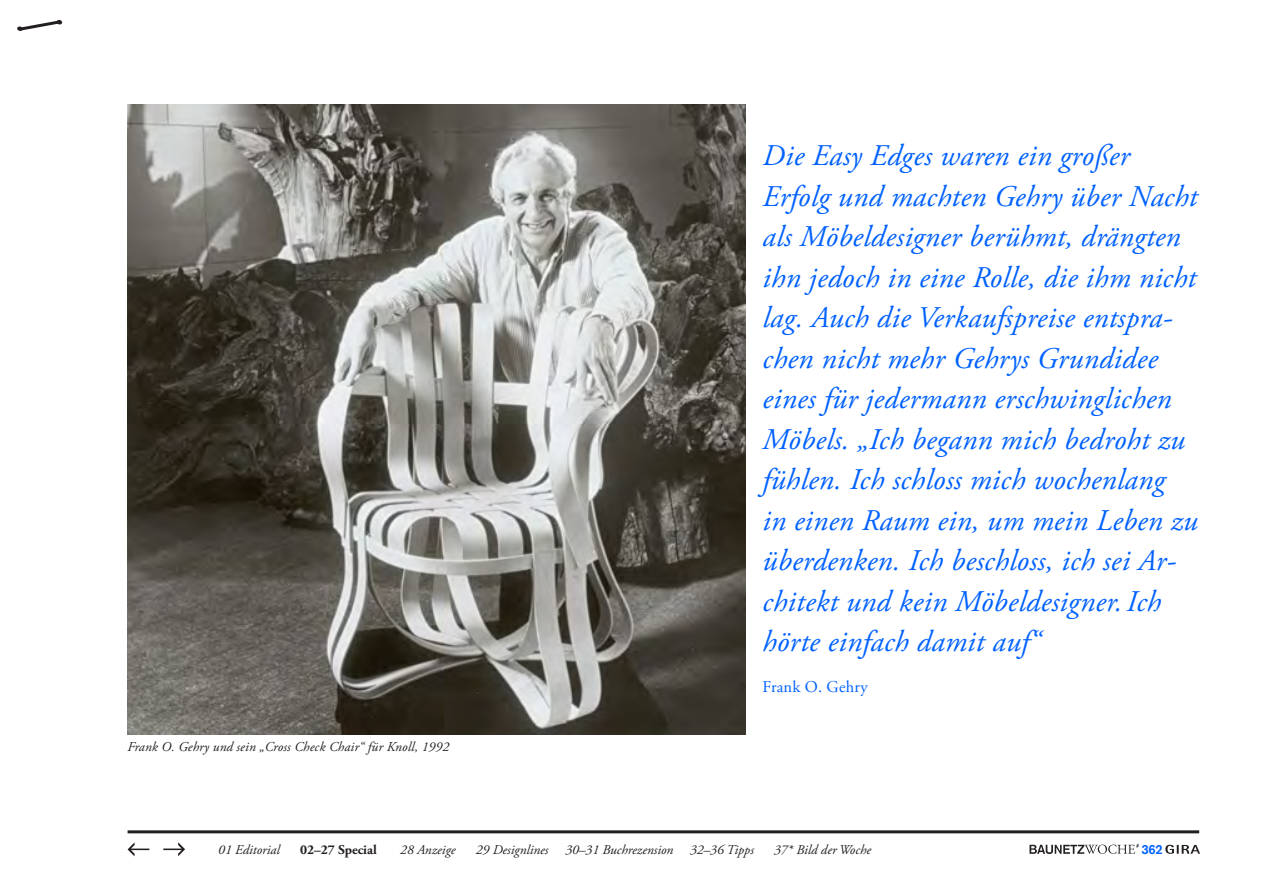
<style>
.page{position:relative;width:1263px;height:893px;background:#fff}
.page>*{position:absolute;margin:0;border:0;box-sizing:border-box;transform-origin:0 0}
.Fließtext_NEU{font:italic 30px/40.5px "Adobe Garamond Pro";letter-spacing:.01em;color:#0061ff}
.Fließtext_NEU-2{font:16.5px "Adobe Garamond Pro";letter-spacing:.01em;color:#0061ff}
.Navigation_Off{font:italic 13.5px "Adobe Garamond Pro";color:#231f20}
.Navigation_Off-2{font:700 13.5px "Adobe Garamond Pro";color:#231f20}
.t1{font:700 13.05px "Akzidenz Grotesk";color:#0061ff}
</style>
<div class="page">
<hr style="left:128px;top:830px;width:1071px;height:3px;background:#231f20">
<svg style="left:128px;top:842px;width:21px;height:14px"></svg>
<svg style="left:163px;top:842px;width:22px;height:14px"></svg>
<svg style="left:17px;top:20px;width:46px;height:11px"></svg>
<svg style="left:1029px;top:844px;width:110px;height:10px"></svg>
<svg style="left:1165px;top:845px;width:35px;height:9px"></svg>
<img style="left:128px;top:104px;width:618px;height:631px">
<p class="Navigation_Off" style="left:128px;top:739px;width:323px">Frank O. Gehry und sein „Cross Check Chair“ für Knoll, 1992</p>
<p class="Fließtext_NEU" style="left:763px;top:136px;width:437px">Die Easy Edges waren ein großer Erfolg und machten Gehry über Nacht als Möbeldesigner berühmt, drängten ihn jedoch in eine Rolle, die ihm nicht lag. Auch die Verkaufspreise entspra&shy;chen nicht mehr Gehrys Grundidee eines für jedermann erschwinglichen Möbels. „Ich begann mich bedroht zu fühlen. Ich schloss mich wochenlang<br>in einen Raum ein, um mein Leben zu überdenken. Ich beschloss, ich sei Ar&shy;chitekt und kein Möbeldesigner.Ich hörte einfach damit auf“</p>
<p class="Fließtext_NEU-2" style="left:763px;top:676px;width:106px">Frank O. Gehry</p>
<p class="Navigation_Off" style="left:218px;top:841px;width:63px">01 Editorial</p>
<p class="Navigation_Off-2" style="left:300px;top:841px;width:78px">02–27 Special</p>
<p class="Navigation_Off" style="left:400px;top:841px;width:57px">28 Anzeige</p>
<p class="Navigation_Off" style="left:476px;top:841px;width:74px">29 Designlines</p>
<p class="Navigation_Off" style="left:565px;top:841px;width:190px">30–31 Buchrezension 32–36 Tipps</p>
<p class="Navigation_Off" style="left:774px;top:841px;width:98px">37* Bild der Woche</p>
<p class="t1" style="left:1141px;top:841px;width:23px">362</p>
</div>
